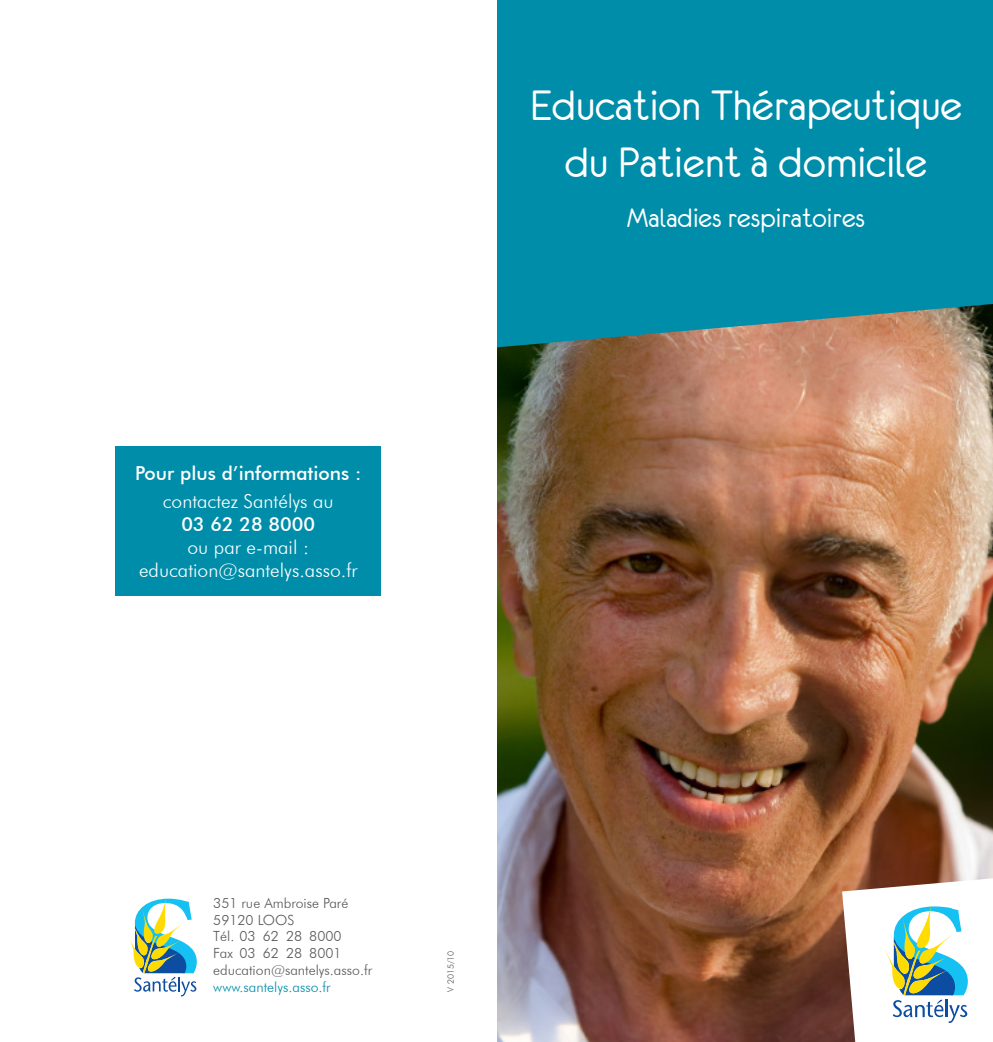
<style>
.page{position:relative;width:993px;height:1042px;background:#fff}
.page>*{position:absolute;margin:0;border:0;box-sizing:border-box;transform-origin:0 0}
.t1{font:47.25px "Eurofurenceregular";color:#fff}
.t2{font:29.75px "Eurofurenceregular";color:#fff}
.texte_courant{font:300 19.25px/23.1px "Futura BT";color:#fff;text-align:center}
.texte_courant-2{font:500 19.25px "Futura BT";color:#fff}
.t3{font:300 14px "Futura BT";color:#57585a}
.t4{font:300 14px "Futura BT";color:#008da9}
.t5{font:300 8.75px "Futura BT";color:#57585a}
.s1{font-weight:500}
</style>
<div class="page">
<img style="left:497px;top:349px;width:495px;height:693px">
<div style="left:497px;top:0;width:495px;height:349px;background:#008da9"></div>
<svg style="left:841px;top:878px;width:151px;height:164px"></svg>
<svg style="left:129px;top:898px;width:68px;height:98px"></svg>
<div style="left:115px;top:446px;width:266px;height:149px;background:#008da9"></div>
<p class="texte_courant-2" style="left:135px;top:461px;width:228px">Pour plus d’informations :</p>
<p class="texte_courant" style="left:139px;top:489px;width:220px">contactez Santélys au<br><span class="s1">03 62 28 8000<br></span>ou par e-mail : education@santelys.asso.fr</p>
<p class="t1" style="left:530px;top:81px;width:433px">Education Thérapeutique</p>
<p class="t1" style="left:564px;top:138px;width:363px">du Patient à domicile</p>
<p class="t2" style="left:626px;top:203px;width:239px">Maladies respiratoires</p>
<p class="t3" style="left:213px;top:894px;width:136px">351 rue Ambroise Paré</p>
<p class="t3" style="left:213px;top:911px;width:83px">59120 LOOS</p>
<p class="t3" style="left:213px;top:928px;width:130px">Tél. 03 62 28 8000</p>
<p class="t3" style="left:213px;top:944px;width:130px">Fax 03 62 28 8001</p>
<p class="t3" style="left:213px;top:961px;width:160px">education@santelys.asso.fr</p>
<p class="t4" style="left:213px;top:978px;width:119px">www.santelys.asso.fr</p>
<p class="t5" style="left:445px;top:992px;width:43px;rotate:-90deg">V 2015/10</p>
</div>
